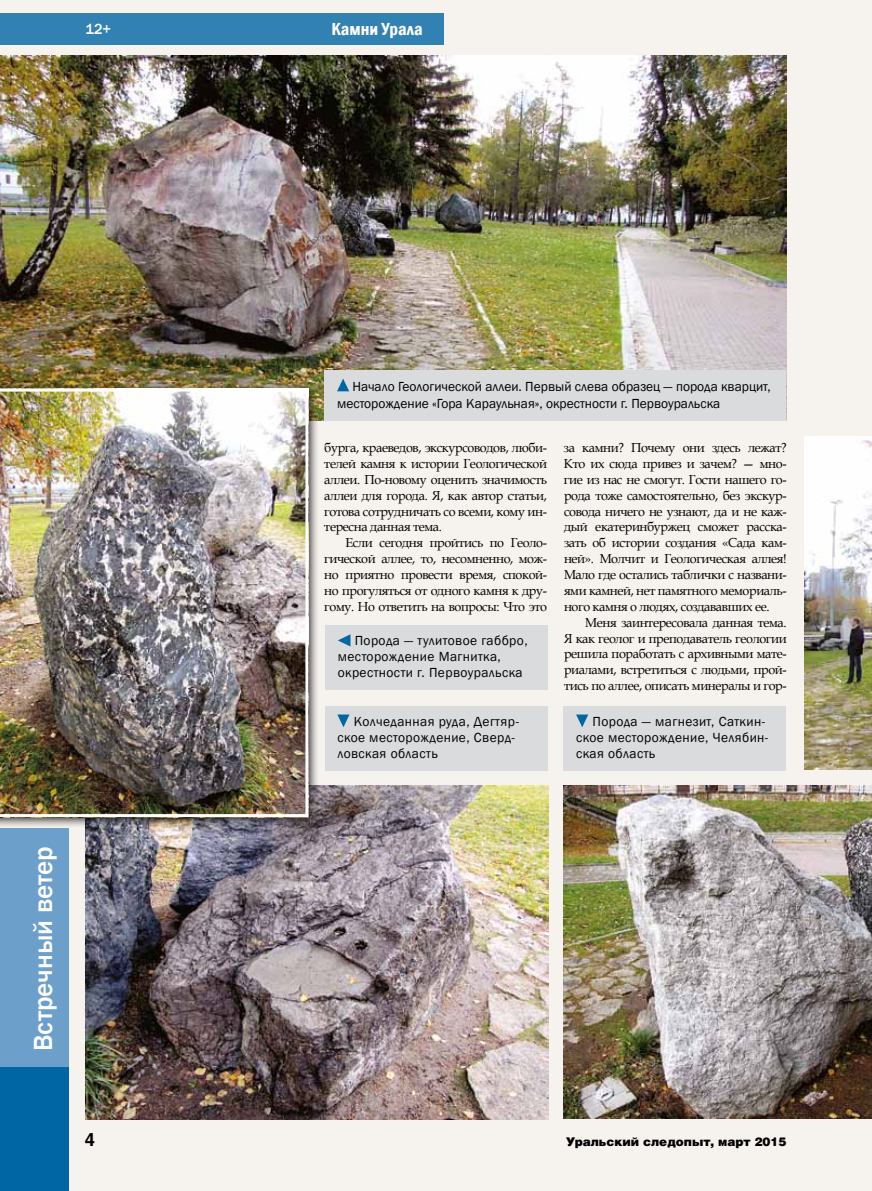
<style>
.page{position:relative;width:872px;height:1191px;background:#f6f2ee}
.page>*{position:absolute;margin:0;border:0;box-sizing:border-box;transform-origin:0 0}
.t1{font:500 27px "Franklin Gothic";color:#fff}
.t2{font:600 condensed 18px "Franklin Gothic";color:#fff}
.t3{font:700 18px "Helios";color:#000}
.t4{font:500 15px "Franklin Gothic";color:#fff}
.t5{font:13.5px/16.2px "Franklin Gothic";letter-spacing:.03em;color:#000}
.t6{font:13.5px/16.2px "Franklin Gothic";color:#000}
.t7{font:13.05px "Book Antiqua";letter-spacing:-.03em;color:#000}
.t8{font:12px "Helios Black C";color:#000}
</style>
<div class="page">
<img style="left:0;top:55px;width:786px;height:365px">
<div style="left:0;top:828px;width:69px;height:363px;background:#6d9fcb"></div>
<div style="left:0;top:1066px;width:69px;height:125px;background:#0066a4"></div>
<div style="left:0;top:13px;width:444px;height:32px;background:#3182b2"></div>
<img style="left:804px;top:436px;width:68px;height:333px">
<img style="left:85px;top:785px;width:463px;height:334px">
<div style="left:324px;top:370px;width:462px;height:50px;background:#dadbdc"></div>
<svg style="left:337px;top:379px;width:12px;height:12px"></svg>
<div style="left:325px;top:626px;width:223px;height:64px;background:#dadbdc"></div>
<svg style="left:338px;top:634px;width:12px;height:12px"></svg>
<div style="left:324px;top:706px;width:223px;height:65px;background:#dadbdc"></div>
<svg style="left:337px;top:714px;width:12px;height:13px"></svg>
<div style="left:563px;top:706px;width:223px;height:65px;background:#dadbdc"></div>
<svg style="left:576px;top:714px;width:12px;height:13px"></svg>
<div style="left:0;top:382px;width:319px;height:445px;background:#000;opacity:.79"></div>
<img style="left:0;top:388px;width:308px;height:429px">
<img style="left:563px;top:785px;width:309px;height:333px">
<p class="t4" style="left:85px;top:20px;width:27px">12+</p>
<h2 class="t2" style="left:331px;top:17px;width:93px">Камни Урала</h2>
<p class="t6" style="left:337px;top:379px;width:435px;text-indent:16px">Начало Геологической аллеи. Первый слева образец — порода кварцит, месторождение «Гора Караульная», окрестности г. Первоуральска</p>
<p class="t7" style="left:324px;top:438px;width:224px">бурга, краеведов, экскурсоводов, люби-</p>
<p class="t7" style="left:324px;top:454px;width:224px">телей камня к истории Геологической</p>
<p class="t7" style="left:324px;top:470px;width:224px">аллеи. По-новому оценить значимость</p>
<p class="t7" style="left:324px;top:486px;width:224px">аллеи для города. Я, как автор статьи,</p>
<p class="t7" style="left:324px;top:502px;width:224px">готова сотрудничать со всеми, кому ин-</p>
<p class="t7" style="left:324px;top:518px;width:119px">тересна данная тема.</p>
<p class="t7" style="left:345px;top:534px;width:203px">Если сегодня пройтись по Геоло-</p>
<p class="t7" style="left:324px;top:549px;width:224px">гической аллее, то, несомненно, мож-</p>
<p class="t7" style="left:324px;top:565px;width:224px">но приятно провести время, спокой-</p>
<p class="t7" style="left:324px;top:581px;width:224px">но прогуляться от одного камня к дру-</p>
<p class="t7" style="left:324px;top:597px;width:224px">гому. Но ответить на вопросы: Что это</p>
<p class="t7" style="left:564px;top:438px;width:224px">за камни? Почему они здесь лежат?</p>
<p class="t7" style="left:564px;top:454px;width:224px">Кто их сюда привез и зачем? — мно-</p>
<p class="t7" style="left:564px;top:470px;width:224px">гие из нас не смогут. Гости нашего го-</p>
<p class="t7" style="left:564px;top:486px;width:224px">рода тоже самостоятельно, без экскур-</p>
<p class="t7" style="left:564px;top:502px;width:224px">совода ничего не узнают, да и не каж-</p>
<p class="t7" style="left:564px;top:518px;width:224px">дый екатеринбуржец сможет расска-</p>
<p class="t7" style="left:564px;top:534px;width:224px">зать об истории создания «Сада кам-</p>
<p class="t7" style="left:564px;top:550px;width:224px">ней». Молчит и Геологическая аллея!</p>
<p class="t7" style="left:564px;top:565px;width:224px">Мало где остались таблички с названи-</p>
<p class="t7" style="left:564px;top:581px;width:224px">ями камней, нет памятного мемориаль-</p>
<p class="t7" style="left:564px;top:597px;width:207px">ного камня о людях, создававших ее.</p>
<p class="t7" style="left:585px;top:613px;width:203px">Меня заинтересовала данная тема.</p>
<p class="t7" style="left:564px;top:629px;width:224px">Я как геолог и преподаватель геологии</p>
<p class="t7" style="left:564px;top:645px;width:224px">решила поработать с архивными мате-</p>
<p class="t7" style="left:564px;top:661px;width:224px">риалами, встретиться с людьми, прой-</p>
<p class="t7" style="left:564px;top:676px;width:224px">тись по аллее, описать минералы и гор-</p>
<p class="t5" style="left:338px;top:632px;width:191px;text-indent:17px">Порода — тулитовое габбро, месторождение Магнитка, окрестности г. Первоуральска</p>
<p class="t5" style="left:337px;top:713px;width:183px;text-indent:16px">Колчеданная руда, Дегтяр&shy;ское месторождение, Сверд&shy;ловская область</p>
<p class="t5" style="left:576px;top:713px;width:194px;text-indent:16px">Порода — магнезит, Саткин&shy;ское месторождение, Челябин&shy;ская область</p>
<p class="t1" style="left:27px;top:1051px;width:206px;rotate:-90deg">Встречный ветер</p>
<p class="t3" style="left:85px;top:1129px;width:12px">4</p>
<p class="t8" style="left:566px;top:1134px;width:222px">Уральский следопыт, март 2015</p>
</div>
